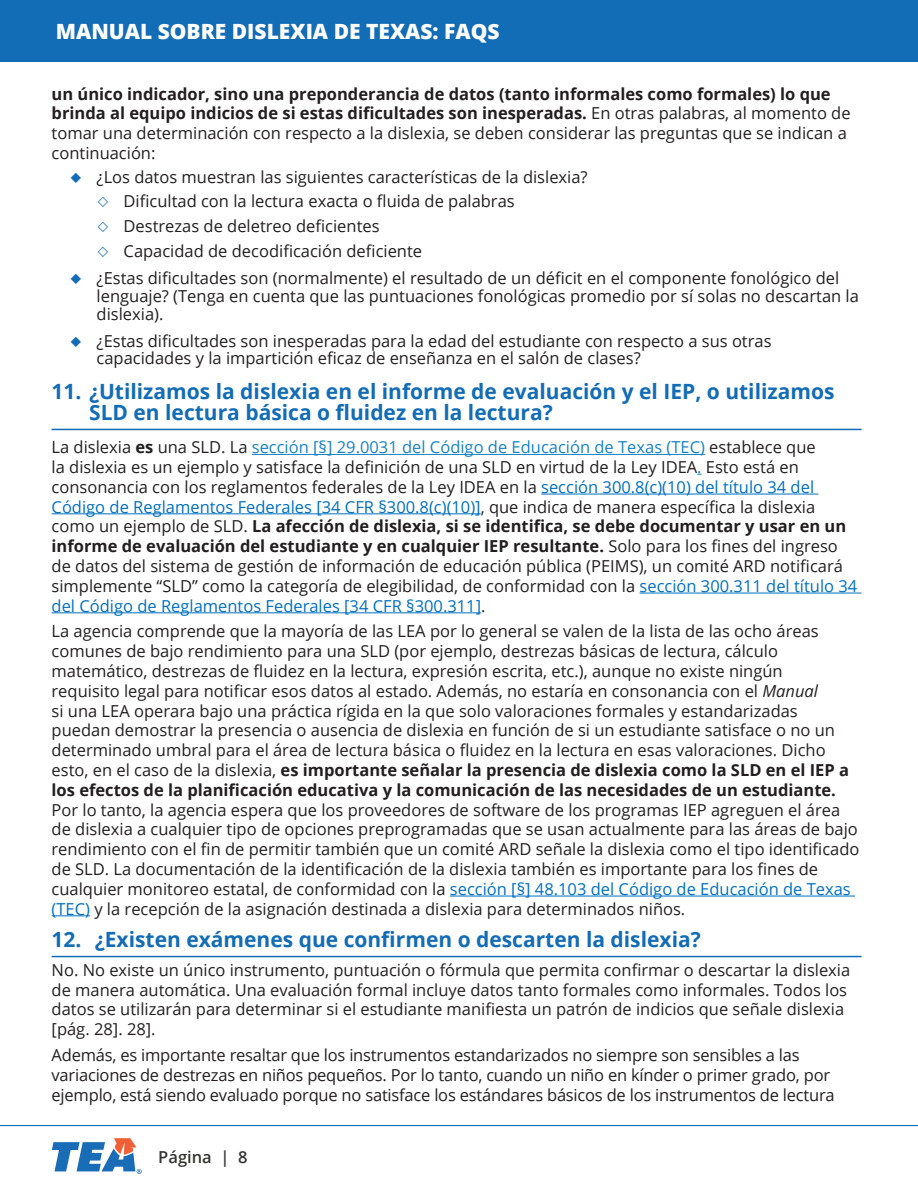
<style>
.page{position:relative;width:918px;height:1188px;background:#fff}
.page>*{position:absolute;margin:0;border:0;box-sizing:border-box;transform-origin:0 0}
.Heading_3_-_FAQs{font:700 21px/21px "Open Sans";color:#126cb6}
.t1{font:800 21px "Open Sans";color:#fff}
.t2{font:16.5px/19.8px "Open Sans";color:#231f20}
.t3{font:700 16.5px/19.8px "Open Sans";color:#231f20}
.t4{font:600 16.5px "Open Sans";color:#353533}
.s1{font-weight:400}
.s2{color:#126cb6}
.s3{font-weight:700}
.s4{color:#1682c5}
.s5{color:#0070c0}
.s6{font-style:italic}
</style>
<div class="page">
<hr style="left:0;top:1125px;width:918px;height:1px;background:#126cb6">
<div style="left:0;top:0;width:918px;height:61px;background:#126cb6"></div>
<svg style="left:52px;top:1138px;width:90px;height:36px"></svg>
<hr style="left:52px;top:429px;width:810px;height:1px;background:#126cb6">
<hr style="left:252px;top:454px;width:453px;height:1px;background:#1682c5">
<hr style="left:541px;top:494px;width:277px;height:1px;background:#0070c0">
<hr style="left:52px;top:513px;width:429px;height:1px;background:#0070c0">
<hr style="left:640px;top:593px;width:222px;height:1px;background:#0070c0">
<hr style="left:52px;top:612px;width:429px;height:1px;background:#0070c0">
<hr style="left:450px;top:896px;width:405px;height:1px;background:#0070c0">
<hr style="left:52px;top:915px;width:38px;height:1px;background:#0070c0">
<hr style="left:52px;top:956px;width:810px;height:1px;background:#126cb6">
<p class="t1" style="left:56px;top:15px;width:445px">MANUAL SOBRE DISLEXIA DE TEXAS: FAQS</p>
<p class="t3" style="left:52px;top:83px;width:801px">un único indicador, sino una preponderancia de datos (tanto informales como formales) lo que brinda al equipo indicios de si estas dificultades son inesperadas. <span class="s1">En otras palabras, al momento de tomar una determinación con respecto a la dislexia, se deben considerar las preguntas que se indican a continuación:</span></p>
<p class="t2" style="left:70px;top:167px;width:520px"><span class="s2">◆</span> ¿Los datos muestran las siguientes características de la dislexia?</p>
<p class="t2" style="left:97px;top:190px;width:420px"><span class="s2">◇</span> Dificultad con la lectura exacta o fluida de palabras</p>
<p class="t2" style="left:97px;top:216px;width:285px"><span class="s2">◇</span> Destrezas de deletreo deficientes</p>
<p class="t2" style="left:97px;top:241px;width:327px"><span class="s2">◇</span> Capacidad de decodificación deficiente</p>
<p class="t2" style="left:97px;top:269px;width:764px;line-height:17.9px;text-indent:-27px"><span class="s2">◆</span> ¿Estas dificultades son (normalmente) el resultado de un déficit en el componente fonológico del lenguaje? (Tenga en cuenta que las puntuaciones fonológicas promedio por sí solas no descartan la dislexia).</p>
<p class="t2" style="left:97px;top:331px;width:676px;line-height:17.9px;text-indent:-27px"><span class="s2">◆</span> ¿Estas dificultades son inesperadas para la edad del estudiante con respecto a sus otras capacidades y la impartición eficaz de enseñanza en el salón de clases?</p>
<h3 class="Heading_3_-_FAQs" style="left:89px;top:380px;width:747px;text-indent:-38px">11. ¿Utilizamos la dislexia en el informe de evaluación y el IEP, o utilizamos<br>SLD en lectura básica o fluidez en la lectura?</h3>
<p class="t2" style="left:52px;top:437px;width:807px">La dislexia <span class="s3">es</span> una SLD. La <span class="s4">sección [§] 29.0031 del Código de Educación de Texas (TEC)</span> establece que<br>la dislexia es un ejemplo y satisface la definición de una SLD en virtud de la Ley IDEA<span class="s4">.</span> Esto está en consonancia con los reglamentos federales de la Ley IDEA en la <span class="s5">sección 300.8(c)(10) del título 34 del Código de Reglamentos Federales [34 CFR §300.8(c)(10)]</span>, que indica de manera específica la dislexia como un ejemplo de SLD. <span class="s3">La afección de dislexia, si se identifica, se debe documentar y usar en un informe de evaluación del estudiante y en cualquier IEP resultante.</span> Solo para los fines del ingreso de datos del sistema de gestión de información de educación pública (PEIMS), un comité ARD notificará simplemente “SLD” como la categoría de elegibilidad, de conformidad con la <span class="s5">sección 300.311 del título 34 del Código de Reglamentos Federales [34 CFR §300.311]</span>.</p>
<p class="t2" style="left:52px;top:621px;width:809px">La agencia comprende que la mayoría de las LEA por lo general se valen de la lista de las ocho áreas comunes de bajo rendimiento para una SLD (por ejemplo, destrezas básicas de lectura, cálculo matemático, destrezas de fluidez en la lectura, expresión escrita, etc.), aunque no existe ningún<br>requisito legal para notificar esos datos al estado. Además, no estaría en consonancia con el <span class="s6">Manual<br></span>si una LEA operara bajo una práctica rígida en la que solo valoraciones formales y estandarizadas puedan demostrar la presencia o ausencia de dislexia en función de si un estudiante satisface o no un determinado umbral para el área de lectura básica o fluidez en la lectura en esas valoraciones. Dicho esto, en el caso de la dislexia, <span class="s3">es importante señalar la presencia de dislexia como la SLD en el IEP a los efectos de la planificación educativa y la comunicación de las necesidades de un estudiante.<br></span>Por lo tanto, la agencia espera que los proveedores de software de los programas IEP agreguen el área de dislexia a cualquier tipo de opciones preprogramadas que se usan actualmente para las áreas de bajo rendimiento con el fin de permitir también que un comité ARD señale la dislexia como el tipo identificado de SLD. La documentación de la identificación de la dislexia también es importante para los fines de cualquier monitoreo estatal, de conformidad con la <span class="s5">sección [§] 48.103 del Código de Educación de Texas (TEC)</span> y la recepción de la asignación destinada a dislexia para determinados niños.</p>
<h3 class="Heading_3_-_FAQs" style="left:52px;top:928px;width:651px">12. ¿Existen exámenes que confirmen o descarten la dislexia?</h3>
<p class="t2" style="left:52px;top:959px;width:800px">No. No existe un único instrumento, puntuación o fórmula que permita confirmar o descartar la dislexia de manera automática. Una evaluación formal incluye datos tanto formales como informales. Todos los datos se utilizarán para determinar si el estudiante manifiesta un patrón de indicios que señale dislexia [pág. 28]. 28].</p>
<p class="t2" style="left:52px;top:1045px;width:785px">Además, es importante resaltar que los instrumentos estandarizados no siempre son sensibles a las variaciones de destrezas en niños pequeños. Por lo tanto, cuando un niño en kínder o primer grado, por ejemplo, está siendo evaluado porque no satisface los estándares básicos de los instrumentos de lectura</p>
<p class="t4" style="left:158px;top:1145px;width:91px">Página | 8</p>
</div>
